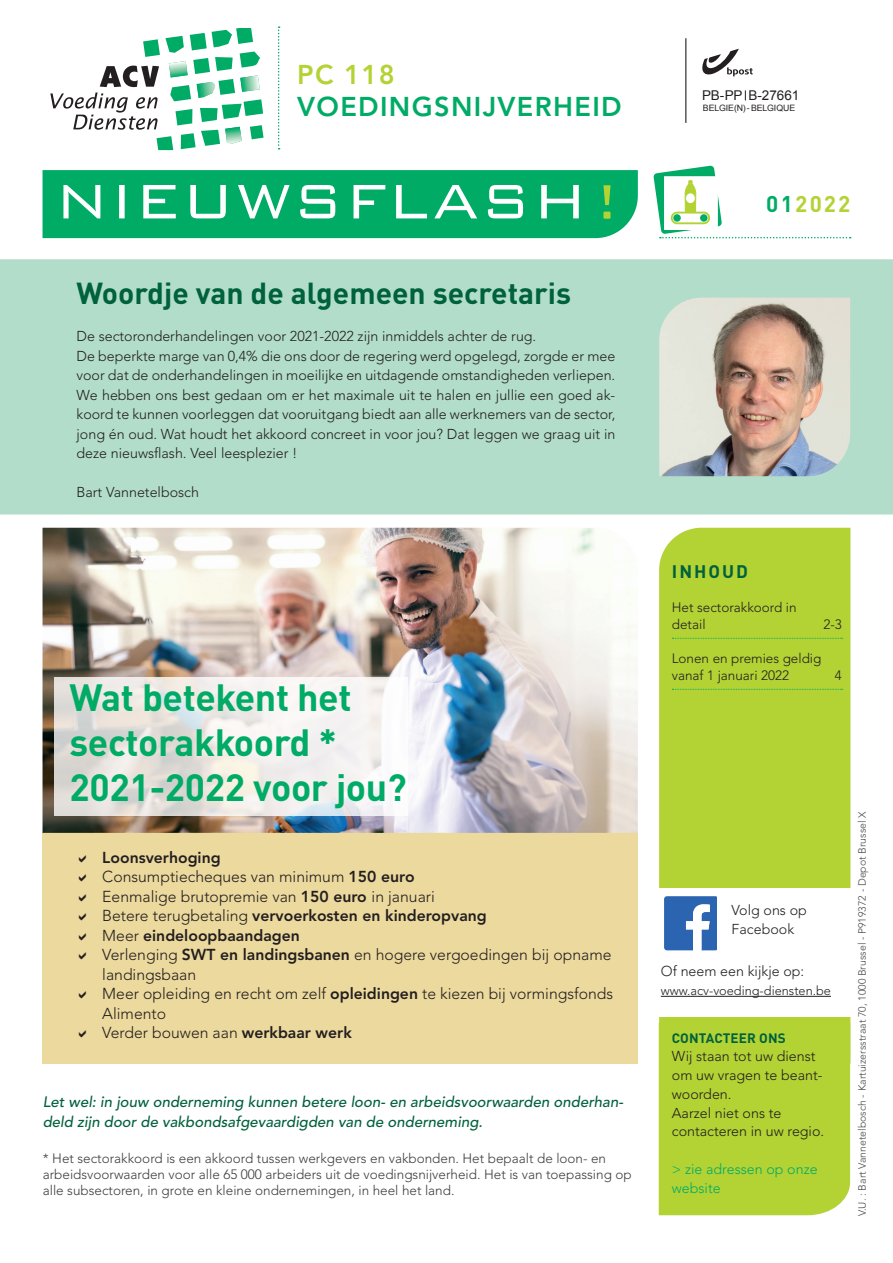
<style>
.page{position:relative;width:893px;height:1263px;background:#fff}
.page>*{position:absolute;margin:0;border:0;box-sizing:border-box;transform-origin:0 0}
.t1{font:700 37.5px/45px "DINOT";letter-spacing:-.01em;color:#00ab66}
.t2{font:700 30px "DINOT";color:#00613d}
.t3{font:800 27px "Avenir LT Std";letter-spacing:.05em;color:#00ab66}
.t4{font:800 27px "Avenir LT Std";color:#b3d234}
.t5{font:700 22.5px "DINOT";letter-spacing:.1em;color:#b3d234}
.t6{font:700 18px "DINOT";letter-spacing:.11em;color:#00613d}
.t7{font:300 15.75px/19.5px "Avenir LT Std";color:#231f20}
.t8{font:italic 500 15px/19.5px "Avenir LT Std";color:#00613d}
.t9{font:300 14.25px/19.5px "Avenir LT Std";color:#231f20}
.t10{font:300 14.25px/18.8px "Avenir LT Std";color:#00ab66}
.t11{font:300 13.5px/16.2px "Avenir LT Std";color:#3e3e3f}
.t12{font:300 13.5px/17px "Avenir LT Std";color:#231f20}
.t13{font:700 13.5px "DINOT";letter-spacing:.01em;color:#00613d}
.t14{font:13.5px "Arial";color:#231f20}
.t15{font:300 12.75px "Avenir LT Std";color:#231f20}
.t16{font:300 10.5px "Avenir LT Std";color:#494a4b}
.t17{font:8.7px "Arial";letter-spacing:-.005em;color:#231f20}
.s1{font-weight:800}
.s2{color:#00ab66}
</style>
<div class="page">
<div style="left:43px;top:832px;width:595px;height:231px;background:#ecd99d"></div>
<div style="left:659px;top:528px;width:191px;height:495px;background:#b3d234"></div>
<svg style="left:672px;top:638px;width:171px;height:1px"></svg>
<svg style="left:672px;top:689px;width:171px;height:1px"></svg>
<svg style="left:654px;top:166px;width:197px;height:72px"></svg>
<svg style="left:278px;top:26px;width:2px;height:123px"></svg>
<hr style="left:685px;top:39px;width:1px;height:84px;background:#231f20">
<svg style="left:702px;top:49px;width:51px;height:28px"></svg>
<svg style="left:50px;top:29px;width:214px;height:121px"></svg>
<svg style="left:43px;top:170px;width:595px;height:68px;background:#23b67a"></svg>
<div style="left:659px;top:1023px;width:191px;height:192px;background:#b3d234"></div>
<div style="left:647px;top:888px;width:203px;height:128px;background:#fff"></div>
<svg style="left:664px;top:896px;width:53px;height:54px"></svg>
<hr style="left:661px;top:996px;width:170px;height:1px;background:#231f20">
<img style="left:43px;top:528px;width:595px;height:305px">
<div style="left:0;top:259px;width:893px;height:255px;background:#b2ddca"></div>
<img style="left:659px;top:298px;width:191px;height:178px">
<svg style="left:54px;top:677px;width:354px;height:139px"></svg>
<h3 class="t4" style="left:297px;top:58px;width:99px">PC 118</h3>
<h3 class="t3" style="left:297px;top:91px;width:326px">VOEDINGSNIJVERHEID</h3>
<p class="t14" style="left:702px;top:87px;width:99px">PB-PP B-27661</p>
<p class="t17" style="left:703px;top:103px;width:94px">BELGIE(N)-BELGIQUE</p>
<h2 class="t2" style="left:77px;top:273px;width:496px">Woordje van de algemeen secretaris</h2>
<p class="t9" style="left:77px;top:327px;width:540px">De sectoronderhandelingen voor 2021-2022 zijn inmiddels achter de rug.<br>De beperkte marge van 0,4% die ons door de regering werd opgelegd, zorgde er mee voor dat de onderhandelingen in moeilijke en uitdagende omstandigheden verliepen.<br>We hebben ons best gedaan om er het maximale uit te halen en jullie een goed ak&shy;koord te kunnen voorleggen dat vooruitgang biedt aan alle werknemers van de sector, jong én oud. Wat houdt het akkoord concreet in voor jou? Dat leggen we graag uit in deze nieuwsflash. Veel leesplezier !</p>
<p class="t9" style="left:77px;top:483px;width:124px">Bart Vannetelbosch</p>
<h1 class="t1" style="left:69px;top:673px;width:339px">Wat betekent het sectorakkoord *<br>2021-2022 voor jou?</h1>
<p class="t7" style="left:102px;top:848px;width:512px"><span class="s1">Loonsverhoging<br></span>Consumptiecheques van minimum <span class="s1">150 euro<br></span>Eenmalige brutopremie van <span class="s1">150 euro</span> in januari<br>Betere terugbetaling <span class="s1">vervoerkosten en kinderopvang<br></span>Meer <span class="s1">eindeloopbaandagen<br></span>Verlenging <span class="s1">SWT en landingsbanen</span> en hogere vergoedingen bij opname landingsbaan<br>Meer opleiding en recht om zelf <span class="s1">opleidingen</span> te kiezen bij vormingsfonds Alimento<br>Verder bouwen aan <span class="s1">werkbaar werk</span></p>
<p class="t8" style="left:43px;top:1093px;width:582px">Let wel: in jouw onderneming kunnen betere loon- en arbeidsvoorwaarden onderhan&shy;deld zijn door de vakbondsafgevaardigden van de onderneming.</p>
<p class="t11" style="left:43px;top:1150px;width:590px">* Het sectorakkoord is een akkoord tussen werkgevers en vakbonden. Het bepaalt de loon- en arbeidsvoorwaarden voor alle 65 000 arbeiders uit de voedingsnijverheid. Het is van toepassing op alle subsectoren, in grote en kleine ondernemingen, in heel het land.</p>
<h3 class="t5" style="left:766px;top:190px;width:86px"><span class="s2">01</span>2022</h3>
<p class="t6" style="left:672px;top:560px;width:77px">INHOUD</p>
<p class="t12" style="left:672px;top:599px;width:126px">Het sectorakkoord in detail</p>
<p class="t12" style="left:823px;top:616px;width:20px">2-3</p>
<p class="t12" style="left:672px;top:650px;width:151px">Lonen en premies geldig vanaf 1 januari 2022</p>
<p class="t12" style="left:835px;top:667px;width:9px">4</p>
<p class="t9" style="left:732px;top:900px;width:77px;line-height:18.8px">Volg ons op<br>Facebook</p>
<p class="t9" style="left:661px;top:962px;width:145px">Of neem een kijkje op:</p>
<p class="t15" style="left:661px;top:983px;width:172px">www.acv-voeding-diensten.be</p>
<p class="t13" style="left:672px;top:1029px;width:115px">CONTACTEER ONS</p>
<p class="t9" style="left:672px;top:1047px;width:154px;line-height:18.8px">Wij staan tot uw dienst om uw vragen te beant&shy;woorden.<br>Aarzel niet ons te contacteren in uw regio.</p>
<p class="t10" style="left:672px;top:1160px;width:147px">&gt; zie adressen op onze website</p>
<p class="t16" style="left:856px;top:1216px;width:406px;rotate:-90deg">V.U. : Bart Vannetelbosch - Kartuizersstraat 70, 1000 Brussel - P919372 - Depot Brussel X</p>
</div>
